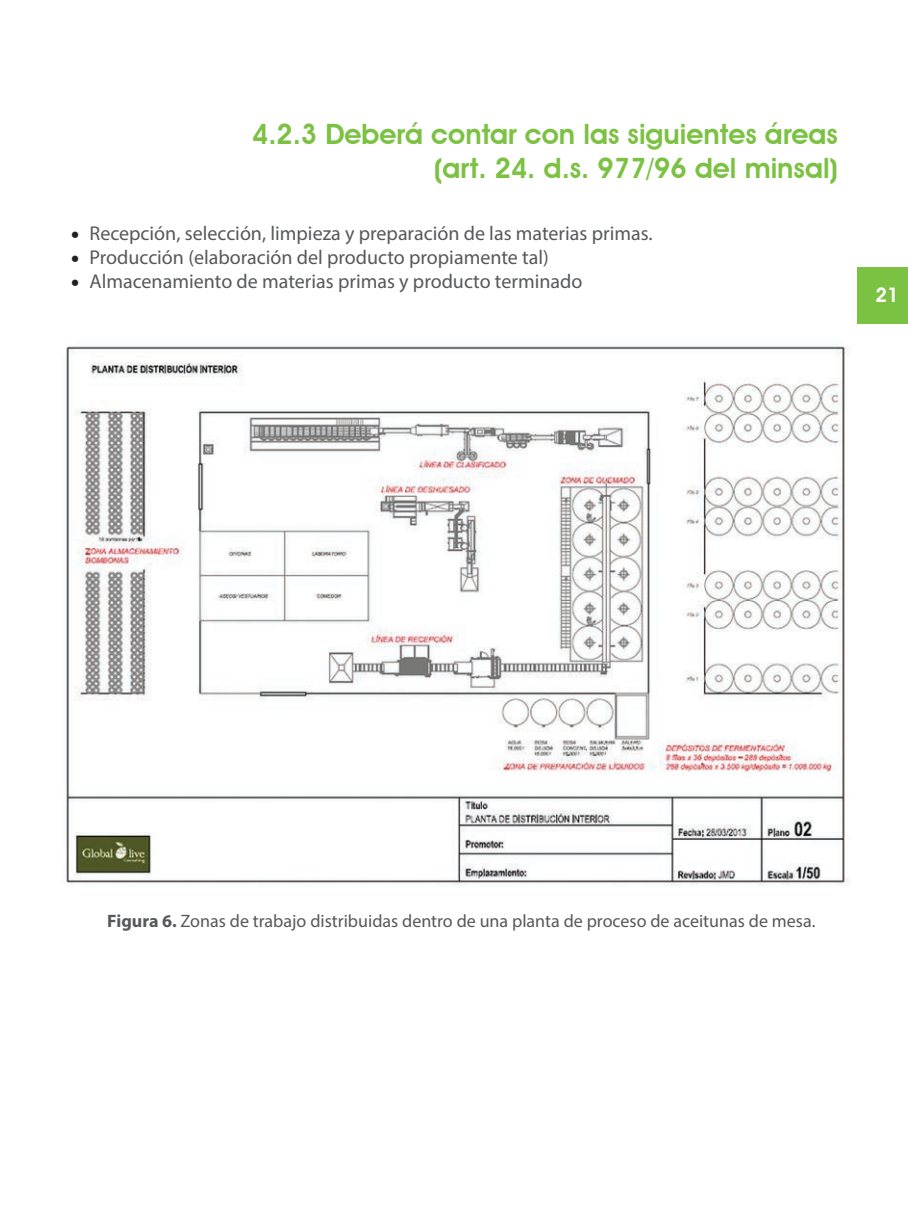
<style>
.page{position:relative;width:908px;height:1219px;background:#fff}
.page>*{position:absolute;margin:0;border:0;box-sizing:border-box;transform-origin:0 0}
.t1{font:600 28px/33.6px "Avant Garde IT Cby BT";color:#7bc142;text-align:right}
.t2{font:20px "Myriad Pro";color:#57585a}
.t3{font:600 20px "Avant Garde IT Cby BT";color:#fff}
.t4{font:18px "Myriad Pro";color:#57585a}
.s1{font-family:"Minion Pro";font-size:24px;color:#231f20}
.s2{font-weight:700}
</style>
<div class="page">
<div style="left:856px;top:267px;width:51px;height:56px;background:#7bc142"></div>
<img style="left:66px;top:346px;width:784px;height:540px">
<h1 class="t1" style="left:252px;top:117px;width:587px">4.2.3 Deberá contar con las siguientes áreas (art. 24. d.s. 977/96 del minsal)</h1>
<p class="t2" style="left:70px;top:221px;width:583px"><span class="s1">•</span> Recepción, selección, limpieza y preparación de las materias primas.</p>
<p class="t2" style="left:70px;top:245px;width:479px"><span class="s1">•</span> Producción (elaboración del producto propiamente tal)</p>
<p class="t2" style="left:70px;top:269px;width:513px"><span class="s1">•</span> Almacenamiento de materias primas y producto terminado</p>
<p class="t3" style="left:875px;top:282px;width:25px">21</p>
<p class="t4" style="left:107px;top:910px;width:709px"><span class="s2">Figura 6.</span> Zonas de trabajo distribuidas dentro de una planta de proceso de aceitunas de mesa.</p>
</div>
